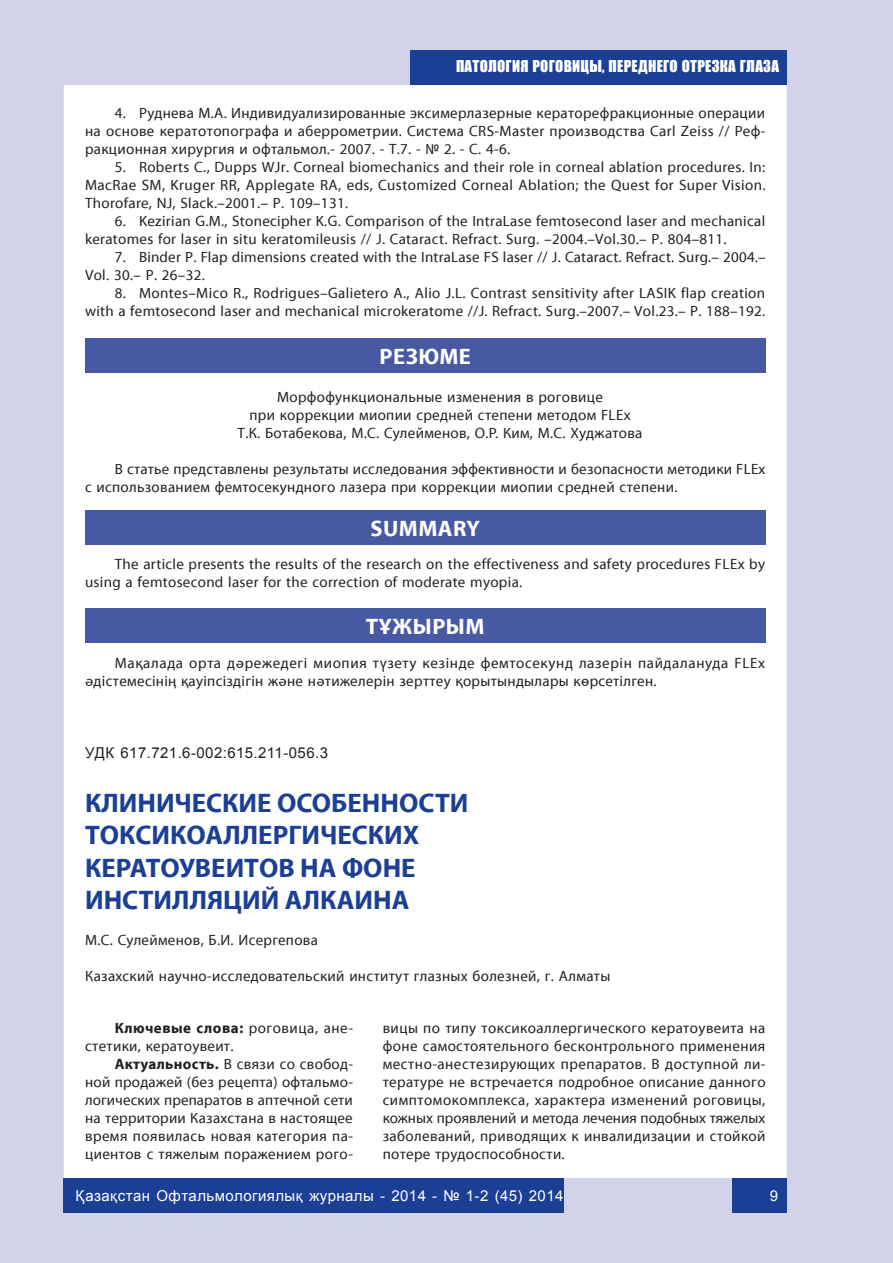
<style>
.page{position:relative;width:893px;height:1263px;background:#fff}
.page>*{position:absolute;margin:0;border:0;box-sizing:border-box;transform-origin:0 0}
.Заголовок_1{font:27px "SM Myriad Pro Bold";color:#1b3f94}
.Основной_текст{font:22.5px "SM Myriad Pro Bold";letter-spacing:.02em;color:#fff}
.Основной_текст-2{font:15px/18px "SM Myriad Pro Regular";letter-spacing:.02em;color:#231f20}
.t1{font:15px "Arial";letter-spacing:.03em;color:#fff}
.t2{font:15px "Impact";letter-spacing:.02em;color:#fff}
.УДК{font:15px "Arial";letter-spacing:.03em;color:#231f20}
.s1{font-family:"SM Myriad Pro Bold"}
</style>
<div class="page">
<div style="left:0;top:0;width:893px;height:85px;background:#d2d3e8"></div>
<div style="left:0;top:1178px;width:893px;height:85px;background:#d2d3e8;border:2px solid #d2d3e8"></div>
<div style="left:0;top:0;width:64px;height:1263px;background:#d2d3e8"></div>
<div style="left:787px;top:0;width:106px;height:1263px;background:#d2d3e8"></div>
<div style="left:63px;top:1179px;width:500px;height:34px;background:#1b3f94"></div>
<div style="left:732px;top:1179px;width:55px;height:34px;background:#1b3f94"></div>
<div style="left:410px;top:51px;width:377px;height:34px;background:#1b3f94"></div>
<div style="left:85px;top:608px;width:680px;height:34px;background:#4859a4"></div>
<div style="left:85px;top:338px;width:680px;height:34px;background:#4859a4"></div>
<div style="left:85px;top:510px;width:680px;height:34px;background:#4859a4"></div>
<p class="t2" style="left:456px;top:54px;width:324px">ПАТОЛОГИЯ РОГОВИЦЫ, ПЕРЕДНЕГО ОТРЕЗКА ГЛАЗА</p>
<p class="Основной_текст-2" style="left:85px;top:103px;width:682px;text-align:justify;text-indent:30px">4. Руднева М.А. Индивидуализированные эксимерлазерные кераторефракционные операции на основе кератотопографа и аберрометрии. Система CRS-Master производства Carl Zeiss // Реф&shy;ракционная хирургия и офтальмол.- 2007. - Т.7. - № 2. - С. 4-6.</p>
<p class="Основной_текст-2" style="left:85px;top:157px;width:682px;text-align:justify;text-indent:30px">5. Roberts C., Dupps WJr. Corneal biomechanics and their role in corneal ablation procedures. In:<br>MacRae SM, Kruger RR, Applegate RA, eds, Customized Corneal Ablation; the Quest for Super Vision.<br>Thorofare, NJ, Slack.–2001.– P. 109–131.</p>
<p class="Основной_текст-2" style="left:85px;top:211px;width:682px;text-indent:30px">6. Kezirian G.M., Stonecipher K.G. Comparison of the IntraLase femtosecond laser and mechanical keratomes for laser in situ keratomileusis // J. Cataract. Refract. Surg. –2004.–Vol.30.– P. 804–811.</p>
<p class="Основной_текст-2" style="left:85px;top:247px;width:682px;text-indent:30px">7. Binder P. Flap dimensions created with the IntraLase FS laser // J. Cataract. Refract. Surg.– 2004.–<br>Vol. 30.– P. 26–32.</p>
<p class="Основной_текст-2" style="left:85px;top:283px;width:682px;text-align:right">8. Montes–Mico R., Rodrigues–Galietero A., Alio J.L. Contrast sensitivity after LASIK flap creation with a femtosecond laser and mechanical microkeratome //J. Refract. Surg.–2007.– Vol.23.– P. 188–192.</p>
<p class="Основной_текст" style="left:379px;top:343px;width:93px">РЕЗЮМЕ</p>
<p class="Основной_текст-2" style="left:277px;top:387px;width:327px">Морфофункциональные изменения в роговице</p>
<p class="Основной_текст-2" style="left:249px;top:405px;width:383px">при коррекции миопии средней степени методом FLEx</p>
<p class="Основной_текст-2" style="left:238px;top:423px;width:406px">Т.К. Ботабекова, М.С. Сулейменов, О.Р. Ким, М.С. Худжатова</p>
<p class="Основной_текст-2" style="left:85px;top:459px;width:682px;text-indent:30px">В статье представлены результаты исследования эффективности и безопасности методики FLEx с использованием фемтосекундного лазера при коррекции миопии средней степени.</p>
<p class="Основной_текст" style="left:370px;top:515px;width:111px">SUMMARY</p>
<p class="Основной_текст-2" style="left:85px;top:555px;width:682px;text-indent:30px">The article presents the results of the research on the effectiveness and safety procedures FLEx by using a femtosecond laser for the correction of moderate myopia.</p>
<p class="Основной_текст" style="left:366px;top:613px;width:120px">ТҰЖЫРЫМ</p>
<p class="Основной_текст-2" style="left:85px;top:654px;width:682px;text-indent:30px">Мақалада орта дәрежедегі миопия түзету кезінде фемтосекунд лазерін пайдалануда FLEx әдістемесінің қауіпсіздігін және нәтижелерін зерттеу қорытындылары көрсетілген.</p>
<p class="УДК" style="left:85px;top:742px;width:244px">УДК 617.721.6-002:615.211-056.3</p>
<p class="Заголовок_1" style="left:85px;top:787px;width:385px">КЛИНИЧЕСКИЕ ОСОБЕННОСТИ</p>
<p class="Заголовок_1" style="left:85px;top:819px;width:336px">ТОКСИКОАЛЛЕРГИЧЕСКИХ</p>
<p class="Заголовок_1" style="left:85px;top:852px;width:332px">КЕРАТОУВЕИТОВ НА ФОНЕ</p>
<p class="Заголовок_1" style="left:85px;top:884px;width:326px">ИНСТИЛЛЯЦИЙ АЛКАИНА</p>
<p class="Основной_текст-2" style="left:85px;top:931px;width:234px">М.С. Сулейменов, Б.И. Исергепова</p>
<p class="Основной_текст-2" style="left:85px;top:967px;width:527px">Казахский научно-исследовательский институт глазных болезней, г. Алматы</p>
<p class="Основной_текст-2" style="left:85px;top:1018px;width:269px;text-indent:30px"><span class="s1">Ключевые слова:</span> роговица, ане&shy;стетики, кератоувеит.</p>
<p class="Основной_текст-2" style="left:85px;top:1054px;width:269px;text-align:justify;text-indent:30px"><span class="s1">Актуальность.</span> В связи со свобод&shy;ной продажей (без рецепта) офтальмо&shy;логических препаратов в аптечной сети на территории Казахстана в настоящее время появилась новая категория па&shy;циентов с тяжелым поражением рого-</p>
<p class="Основной_текст-2" style="left:383px;top:1018px;width:384px;text-align:justify">вицы по типу токсикоаллергического кератоувеита на фоне самостоятельного бесконтрольного применения местно-анестезирующих препаратов. В доступной ли&shy;тературе не встречается подробное описание данного симптомокомплекса, характера изменений роговицы, кожных проявлений и метода лечения подобных тяжелых заболеваний, приводящих к инвалидизации и стойкой потере трудоспособности.</p>
<p class="t1" style="left:75px;top:1186px;width:490px">Қазақстан Офтальмологиялық журналы - 2014 - № 1-2 (45) 2014</p>
<p class="t1" style="left:770px;top:1186px;width:10px">9</p>
</div>
